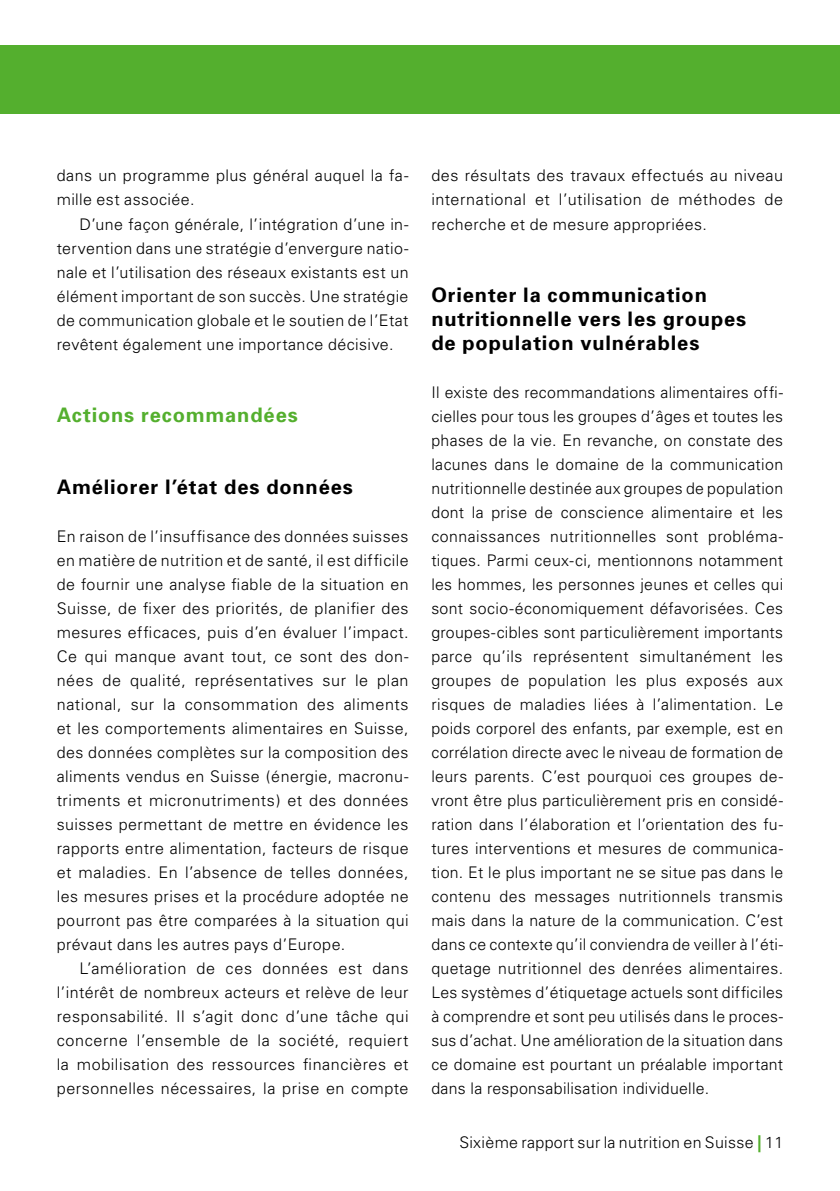
<style>
.page{position:relative;width:840px;height:1191px;background:#fff}
.page>*{position:absolute;margin:0;border:0;box-sizing:border-box;transform-origin:0 0}
.t1{font:700 20px/24px "Univers";letter-spacing:.045em;color:#000}
.t2{font:700 20px "Univers";letter-spacing:.04em;color:#54af2e}
.t3{font:300 16px/24px "Univers";letter-spacing:.025em;color:#000;text-align:justify}
.s1{font-weight:700;font-size:17px;color:#54af2e}
</style>
<div class="page">
<div style="left:0;top:45px;width:839px;height:68px;background:#54af2e"></div>
<p class="t3" style="left:57px;top:164px;width:353px">dans un programme plus général auquel la fa&shy;mille est associée.</p>
<p class="t3" style="left:57px;top:212px;width:353px;text-indent:23px">D’une façon générale, l’intégration d’une in&shy;tervention dans une stratégie d’envergure natio&shy;nale et l’utilisation des réseaux existants est un élément important de son succès. Une stratégie de communication globale et le soutien de l’Etat revêtent également une importance décisive.</p>
<p class="t2" style="left:57px;top:402px;width:242px">Actions recommandées</p>
<p class="t1" style="left:57px;top:474px;width:297px">Améliorer l’état des données</p>
<p class="t3" style="left:57px;top:524px;width:353px">En raison de l’insuffisance des données suisses en matière de nutrition et de santé, il est difficile de fournir une analyse fiable de la situation en Suisse, de fixer des priorités, de planifier des mesures efficaces, puis d’en évaluer l’impact.<br>Ce qui manque avant tout, ce sont des don&shy;nées de qualité, représentatives sur le plan national, sur la consommation des aliments et les comportements alimentaires en Suisse, des données complètes sur la composition des aliments vendus en Suisse (énergie, macronu&shy;triments et micronutriments) et des données suisses permettant de mettre en évidence les rapports entre alimentation, facteurs de risque et maladies. En l’absence de telles données, les mesures prises et la procédure adoptée ne pourront pas être comparées à la situation qui prévaut dans les autres pays d’Europe.</p>
<p class="t3" style="left:57px;top:956px;width:353px;text-indent:23px">L’amélioration de ces données est dans l’intérêt de nombreux acteurs et relève de leur responsabilité. Il s’agit donc d’une tâche qui concerne l’ensemble de la société, requiert la mobilisation des ressources financières et personnelles nécessaires, la prise en compte</p>
<p class="t3" style="left:431px;top:164px;width:353px">des résultats des travaux effectués au niveau international et l’utilisation de méthodes de recherche et de mesure appropriées.</p>
<p class="t1" style="left:431px;top:282px;width:316px">Orienter la communication nutritionnelle vers les groupes de population vulnérables</p>
<p class="t3" style="left:431px;top:380px;width:353px">Il existe des recommandations alimentaires offi&shy;cielles pour tous les groupes d’âges et toutes les phases de la vie. En revanche, on constate des lacunes dans le domaine de la communication nutritionnelle destinée aux groupes de population dont la prise de conscience alimentaire et les connaissances nutritionnelles sont probléma&shy;tiques. Parmi ceux-ci, mentionnons notamment les hommes, les personnes jeunes et celles qui sont socio-économiquement défavorisées. Ces groupes-cibles sont particulièrement importants parce qu’ils représentent simultanément les groupes de population les plus exposés aux risques de maladies liées à l’alimentation. Le poids corporel des enfants, par exemple, est en corrélation directe avec le niveau de formation de leurs parents. C’est pourquoi ces groupes de&shy;vront être plus particulièrement pris en considé&shy;ration dans l’élaboration et l’orientation des fu&shy;tures interventions et mesures de communica&shy;tion. Et le plus important ne se situe pas dans le contenu des messages nutritionnels transmis mais dans la nature de la communication. C’est dans ce contexte qu’il conviendra de veiller à l’éti&shy;quetage nutritionnel des denrées alimentaires.<br>Les systèmes d’étiquetage actuels sont difficiles à comprendre et sont peu utilisés dans le proces&shy;sus d’achat. Une amélioration de la situation dans ce domaine est pourtant un préalable important dans la responsabilisation individuelle.</p>
<p class="t3" style="left:459px;top:1130px;width:325px">Sixième rapport sur la nutrition en Suisse <span class="s1">|</span> 11</p>
</div>
